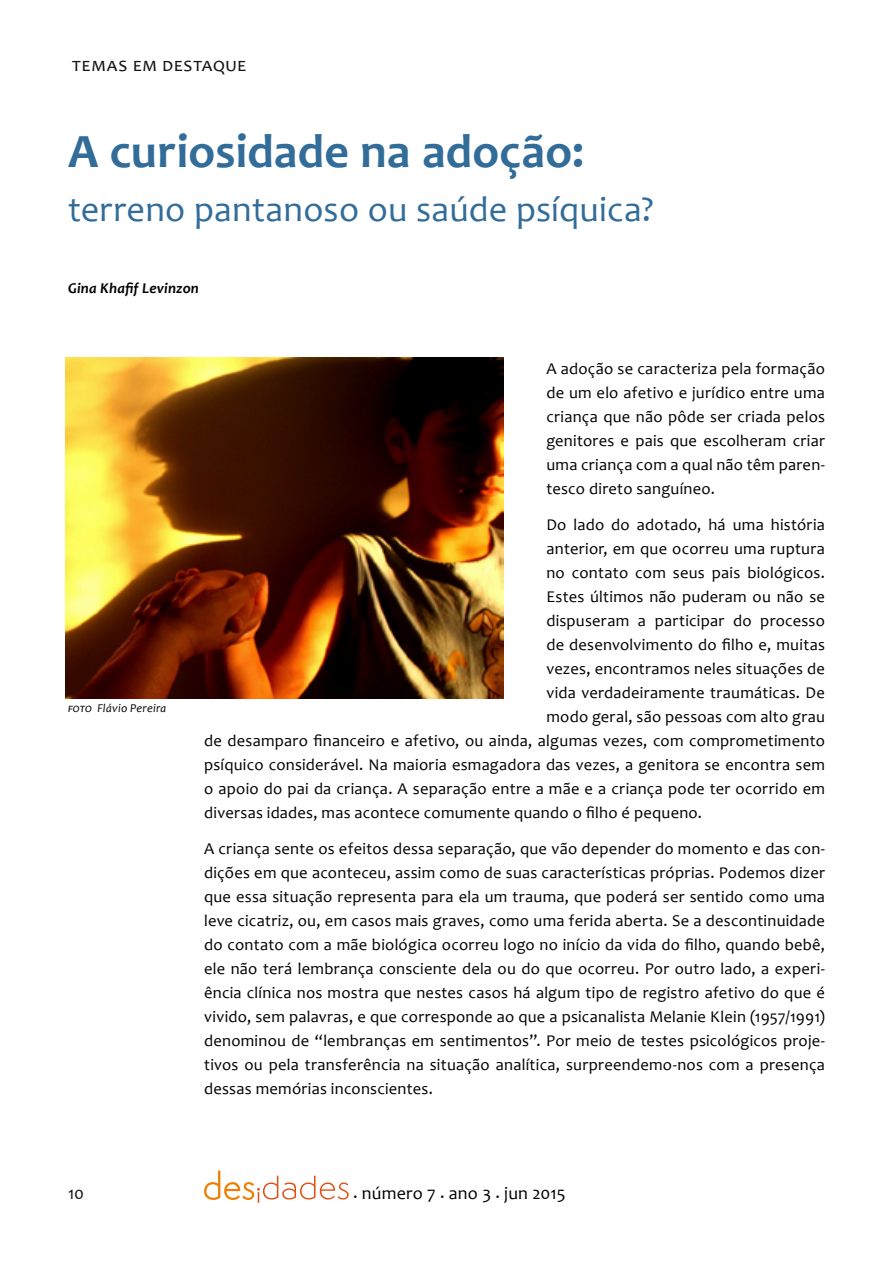
<style>
.page{position:relative;width:893px;height:1263px;background:#fff}
.page>*{position:absolute;margin:0;border:0;box-sizing:border-box;transform-origin:0 0}
.t1{font:700 48px "Candara";letter-spacing:.005em;color:#326c99}
.t2{font:36px "Candara";letter-spacing:.005em;color:#326c99}
.t3{font:19.5px "Candara";letter-spacing:.085em;color:#141414}
.t4{font:18px "Candara";letter-spacing:.01em;color:#000}
.t5{font:18px "Candara";color:#141414}
.t6{font:16.5px/24px "Candara";letter-spacing:.015em;color:#000;text-align:justify}
.t7{font:italic 700 15px "Candara";letter-spacing:.015em;color:#000}
.t8{font:italic 12px "Candara";letter-spacing:.025em;color:#000}
</style>
<div class="page">
<svg style="left:204px;top:1170px;width:145px;height:33px"></svg>
<img style="left:66px;top:357px;width:438px;height:341px">
<p class="t3" style="left:72px;top:53px;width:175px">temas em destaque</p>
<h1 class="t1" style="left:68px;top:122px;width:518px">A curiosidade na adoção:</h1>
<h2 class="t2" style="left:68px;top:187px;width:587px">terreno pantanoso ou saúde psíquica?</h2>
<p class="t7" style="left:68px;top:279px;width:132px">Gina Khafif Levinzon</p>
<p class="t8" style="left:68px;top:701px;width:100px">foto Flávio Pereira</p>
<p class="t6" style="left:546px;top:356px;width:280px">A adoção se caracteriza pela formação de um elo afetivo e jurídico entre uma criança que não pôde ser criada pelos genitores e pais que escolheram criar uma criança com a qual não têm paren&shy;tesco direto sanguíneo.</p>
<p class="t6" style="left:546px;top:512px;width:280px">Do lado do adotado, há uma história</p>
<p class="t6" style="left:546px;top:536px;width:280px">anterior, em que ocorreu uma ruptura</p>
<p class="t6" style="left:546px;top:560px;width:280px">no contato com seus pais biológicos.</p>
<p class="t6" style="left:546px;top:584px;width:280px">Estes últimos não puderam ou não se</p>
<p class="t6" style="left:546px;top:608px;width:280px">dispuseram a participar do processo</p>
<p class="t6" style="left:546px;top:632px;width:280px">de desenvolvimento do filho e, muitas</p>
<p class="t6" style="left:546px;top:656px;width:280px">vezes, encontramos neles situações de</p>
<p class="t6" style="left:546px;top:680px;width:280px">vida verdadeiramente traumáticas. De</p>
<p class="t6" style="left:546px;top:704px;width:280px">modo geral, são pessoas com alto grau</p>
<p class="t6" style="left:204px;top:728px;width:622px">de desamparo financeiro e afetivo, ou ainda, algumas vezes, com comprometimento</p>
<p class="t6" style="left:204px;top:752px;width:622px">psíquico considerável. Na maioria esmagadora das vezes, a genitora se encontra sem</p>
<p class="t6" style="left:204px;top:776px;width:622px">o apoio do pai da criança. A separação entre a mãe e a criança pode ter ocorrido em</p>
<p class="t6" style="left:204px;top:800px;width:499px">diversas idades, mas acontece comumente quando o filho é pequeno.</p>
<p class="t6" style="left:204px;top:836px;width:622px">A criança sente os efeitos dessa separação, que vão depender do momento e das con&shy;dições em que aconteceu, assim como de suas características próprias. Podemos dizer que essa situação representa para ela um trauma, que poderá ser sentido como uma leve cicatriz, ou, em casos mais graves, como uma ferida aberta. Se a descontinuidade do contato com a mãe biológica ocorreu logo no início da vida do filho, quando bebê, ele não terá lembrança consciente dela ou do que ocorreu. Por outro lado, a experi&shy;ência clínica nos mostra que nestes casos há algum tipo de registro afetivo do que é vivido, sem palavras, e que corresponde ao que a psicanalista Melanie Klein (1957/1991) denominou de “lembranças em sentimentos”. Por meio de testes psicológicos proje&shy;tivos ou pela transferência na situação analítica, surpreendemo-nos com a presença dessas memórias inconscientes.</p>
<p class="t5" style="left:68px;top:1182px;width:18px">10</p>
<p class="t4" style="left:353px;top:1182px;width:214px">. número 7 . ano 3 . jun 2015</p>
</div>
